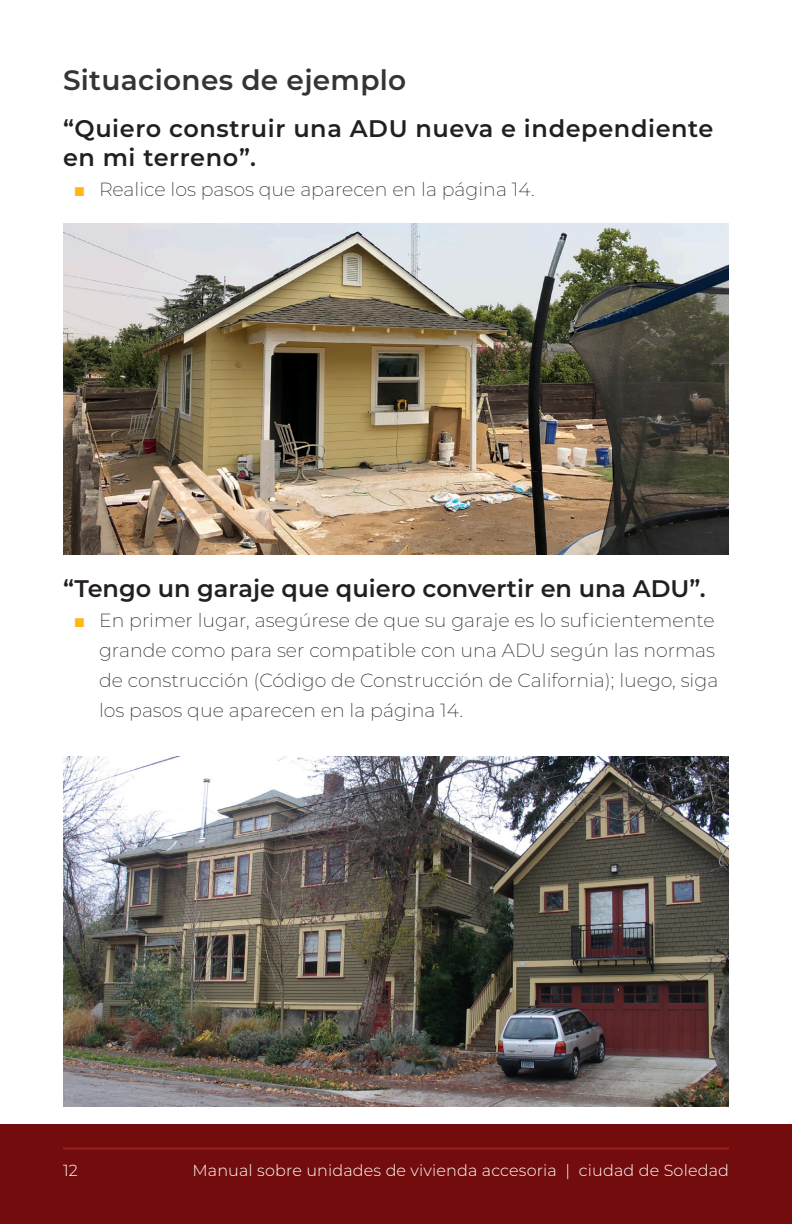
<style>
.page{position:relative;width:792px;height:1224px;background:#fff}
.page>*{position:absolute;margin:0;border:0;box-sizing:border-box;transform-origin:0 0}
.Heading_2{font:600 28px "Montserrat";letter-spacing:.01em;color:#343434}
.Heading_3{font:600 24px/28.8px "Montserrat";letter-spacing:.015em;color:#231f20}
.t1{font:200 19px/30px "Montserrat";color:#231f20}
.t2{font:300 16px "Montserrat";letter-spacing:.01em;color:#fff}
.s1{font-family:"Arial Narrow";font-weight:400;color:#fcb912}
</style>
<div class="page">
<div style="left:0;top:1125px;width:792px;height:99px;background:#730c0d"></div>
<hr style="left:63px;top:1147px;width:666px;height:2px;background:#9c1e1f">
<img style="left:63px;top:223px;width:666px;height:331px">
<img style="left:63px;top:756px;width:666px;height:351px">
<p class="Heading_2" style="left:63px;top:60px;width:345px">Situaciones de ejemplo</p>
<p class="Heading_3" style="left:63px;top:113px;width:652px">“Quiero construir una ADU nueva e independiente en mi terreno”.</p>
<p class="t1" style="left:75px;top:173px;width:461px"><span class="s1">■</span> Realice los pasos que aparecen en la página 14.</p>
<p class="Heading_3" style="left:63px;top:573px;width:644px">“Tengo un garaje que quiero convertir en una ADU”.</p>
<p class="t1" style="left:99px;top:605px;width:621px;text-indent:-24px"><span class="s1">■</span> En primer lugar, asegúrese de que su garaje es lo suficientemente grande como para ser compatible con una ADU según las normas de construcción (Código de Construcción de California); luego, siga los pasos que aparecen en la página 14.</p>
<p class="t2" style="left:63px;top:1160px;width:16px">12</p>
<p class="t2" style="left:192px;top:1160px;width:538px">Manual sobre unidades de vivienda accesoria | ciudad de Soledad</p>
</div>
